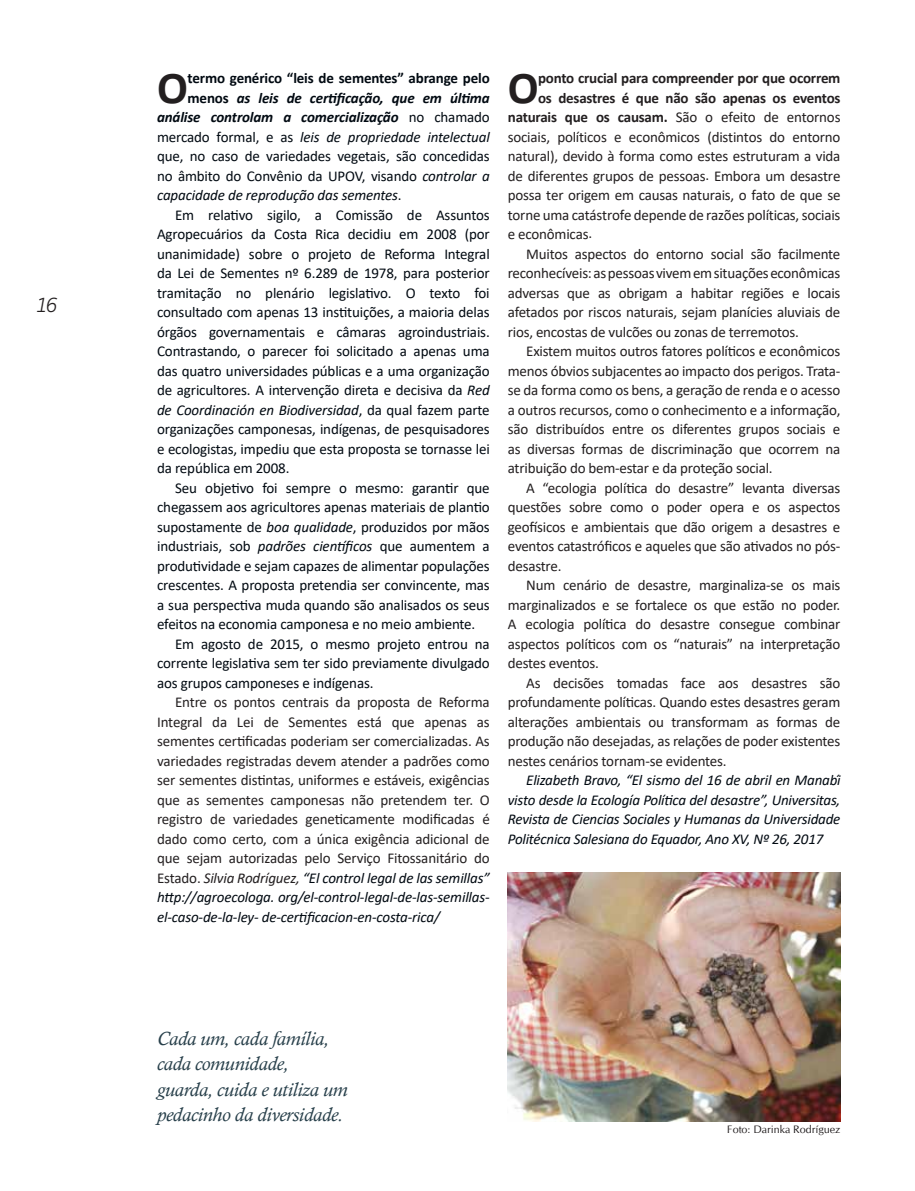
<style>
.page{position:relative;width:915px;height:1191px;background:#fff}
.page>*{position:absolute;margin:0;border:0;box-sizing:border-box;transform-origin:0 0}
.t1{font:700 45.75px "Calibri";color:#231f20}
.t2{font:italic 300 21px "Brix Slab";color:#231f20}
.t3{font:italic 19.5px/25.5px "Calisto";letter-spacing:-.01em;color:#273f4a}
.t4{font:15px/19.5px "Calibri";letter-spacing:-.015em;color:#231f20;text-align:justify}
.t5{font:15px "Calibri";letter-spacing:-.01em;color:#000911}
.t6{font:italic 15px/19.5px "Calibri";letter-spacing:-.015em;color:#000911}
.t7{font:700 15px "Calibri";letter-spacing:-.015em;color:#231f20}
.t8{font:italic 700 15px "Calibri";letter-spacing:-.01em;color:#000911}
.t9{font:700 15px "Calibri";letter-spacing:-.01em;color:#000911}
.t10{font:10.8px "CG Omega";color:#231f20}
.s1{font-style:normal}
.s2{font-weight:400;font-style:normal}
.s3{font-style:italic}
.s4{font-style:italic;color:#000911}
.s5{font-weight:400}
</style>
<div class="page">
<img style="left:507px;top:873px;width:333px;height:248px">
<h2 class="t2" style="left:37px;top:291px;width:22px">16</h2>
<h1 class="t1" style="left:157px;top:55px;width:32px">O</h1>
<p class="t9" style="left:187px;top:68px;width:304px">termo genérico “leis de sementes” abrange pelo</p>
<p class="t8" style="left:187px;top:87px;width:304px"><span class="s1">menos</span> as leis de certificação, que em última</p>
<p class="t8" style="left:157px;top:107px;width:334px">análise controlam a comercialização <span class="s2">no chamado</span></p>
<p class="t6" style="left:157px;top:126px;width:334px"><span class="s1">mercado formal, e as</span> leis de propriedade intelectual</p>
<p class="t5" style="left:157px;top:146px;width:334px">que, no caso de variedades vegetais, são concedidas</p>
<p class="t5" style="left:157px;top:165px;width:334px">no âmbito do Convênio da UPOV, visando <span class="s3">controlar a</span></p>
<p class="t6" style="left:157px;top:185px;width:246px">capacidade de reprodução das sementes<span class="s1">.</span></p>
<p class="t5" style="left:175px;top:204px;width:316px">Em relativo sigilo, a Comissão de Assuntos</p>
<p class="t5" style="left:157px;top:224px;width:334px">Agropecuários da Costa Rica decidiu em 2008 (por</p>
<p class="t5" style="left:157px;top:243px;width:334px">unanimidade) sobre o projeto de Reforma Integral</p>
<p class="t5" style="left:157px;top:263px;width:334px">da Lei de Sementes nº 6.289 de 1978, para posterior</p>
<p class="t5" style="left:157px;top:282px;width:334px">tramitação no plenário legislativo. O texto foi</p>
<p class="t5" style="left:157px;top:302px;width:334px">consultado com apenas 13 instituições, a maioria delas</p>
<p class="t5" style="left:157px;top:321px;width:334px">órgãos governamentais e câmaras agroindustriais.</p>
<p class="t5" style="left:157px;top:341px;width:334px">Contrastando, o parecer foi solicitado a apenas uma</p>
<p class="t5" style="left:157px;top:360px;width:334px">das quatro universidades públicas e a uma organização</p>
<p class="t5" style="left:157px;top:380px;width:334px">de agricultores. A intervenção direta e decisiva da <span class="s3">Red</span></p>
<p class="t6" style="left:157px;top:399px;width:334px">de Coordinación en Biodiversidad<span class="s1">, da qual fazem parte</span></p>
<p class="t5" style="left:157px;top:419px;width:334px">organizações camponesas, indígenas, de pesquisadores</p>
<p class="t5" style="left:157px;top:438px;width:334px">e ecologistas, impediu que esta proposta se tornasse lei</p>
<p class="t5" style="left:157px;top:458px;width:134px">da república em 2008.</p>
<p class="t5" style="left:175px;top:477px;width:316px">Seu objetivo foi sempre o mesmo: garantir que</p>
<p class="t5" style="left:157px;top:497px;width:334px">chegassem aos agricultores apenas materiais de plantio</p>
<p class="t5" style="left:157px;top:516px;width:334px">supostamente de <span class="s3">boa qualidade</span>, produzidos por mãos</p>
<p class="t5" style="left:157px;top:536px;width:334px">industriais, sob <span class="s3">padrões científicos</span> que aumentem a</p>
<p class="t5" style="left:157px;top:555px;width:334px">produtividade e sejam capazes de alimentar populações</p>
<p class="t5" style="left:157px;top:575px;width:334px">crescentes. A proposta pretendia ser convincente, mas</p>
<p class="t5" style="left:157px;top:594px;width:334px">a sua perspectiva muda quando são analisados os seus</p>
<p class="t5" style="left:157px;top:614px;width:320px">efeitos na economia camponesa e no meio ambiente.</p>
<p class="t5" style="left:175px;top:633px;width:316px">Em agosto de 2015, o mesmo projeto entrou na</p>
<p class="t5" style="left:157px;top:653px;width:334px">corrente legislativa sem ter sido previamente divulgado</p>
<p class="t5" style="left:157px;top:672px;width:218px">aos grupos camponeses e indígenas.</p>
<p class="t4" style="left:157px;top:692px;width:334px;text-indent:18px">Entre os pontos centrais da proposta de Reforma Integral da Lei de Sementes está que apenas as sementes certificadas poderiam ser comercializadas. As variedades registradas devem atender a padrões como ser sementes distintas, uniformes e estáveis, exigências que as sementes camponesas não pretendem ter. O registro de variedades geneticamente modificadas é dado como certo, com a única exigência adicional de que sejam autorizadas pelo Serviço Fitossanitário do Estado. <span class="s3">Silvia Rodríguez,</span> <span class="s4">“El control legal de las semillas” http://agroecologa. org/el-control-legal-de-las-semillas&shy;el-caso-de-la-ley- de-certificacion-en-costa-rica/</span></p>
<h1 class="t1" style="left:507px;top:55px;width:32px">O</h1>
<p class="t7" style="left:538px;top:68px;width:304px">ponto crucial para compreender por que ocorrem</p>
<p class="t7" style="left:538px;top:87px;width:304px">os desastres é que não são apenas os eventos</p>
<p class="t7" style="left:507px;top:107px;width:334px">naturais que os causam. <span class="s5">São o efeito de entornos</span></p>
<p class="t4" style="left:507px;top:127px;width:334px">sociais, políticos e econômicos (distintos do entorno</p>
<p class="t4" style="left:507px;top:146px;width:334px">natural), devido à forma como estes estruturam a vida</p>
<p class="t4" style="left:507px;top:166px;width:334px">de diferentes grupos de pessoas. Embora um desastre</p>
<p class="t4" style="left:507px;top:185px;width:334px">possa ter origem em causas naturais, o fato de que se</p>
<p class="t4" style="left:507px;top:205px;width:334px">torne uma catástrofe depende de razões políticas, sociais</p>
<p class="t4" style="left:507px;top:224px;width:86px">e econômicas.</p>
<p class="t4" style="left:526px;top:244px;width:315px">Muitos aspectos do entorno social são facilmente</p>
<p class="t4" style="left:507px;top:263px;width:334px">reconhecíveis: as pessoas vivem em situações econômicas</p>
<p class="t4" style="left:507px;top:283px;width:334px">adversas que as obrigam a habitar regiões e locais</p>
<p class="t4" style="left:507px;top:302px;width:334px">afetados por riscos naturais, sejam planícies aluviais de</p>
<p class="t4" style="left:507px;top:322px;width:292px">rios, encostas de vulcões ou zonas de terremotos.</p>
<p class="t4" style="left:526px;top:341px;width:315px">Existem muitos outros fatores políticos e econômicos</p>
<p class="t4" style="left:507px;top:361px;width:334px">menos óbvios subjacentes ao impacto dos perigos. Trata-</p>
<p class="t4" style="left:507px;top:380px;width:334px">se da forma como os bens, a geração de renda e o acesso</p>
<p class="t4" style="left:507px;top:400px;width:334px">a outros recursos, como o conhecimento e a informação,</p>
<p class="t4" style="left:507px;top:419px;width:334px">são distribuídos entre os diferentes grupos sociais e</p>
<p class="t4" style="left:507px;top:439px;width:334px">as diversas formas de discriminação que ocorrem na</p>
<p class="t4" style="left:507px;top:458px;width:266px">atribuição do bem-estar e da proteção social.</p>
<p class="t4" style="left:526px;top:477px;width:315px">A “ecologia política do desastre” levanta diversas</p>
<p class="t4" style="left:507px;top:497px;width:334px">questões sobre como o poder opera e os aspectos</p>
<p class="t4" style="left:507px;top:516px;width:334px">geofísicos e ambientais que dão origem a desastres e</p>
<p class="t4" style="left:507px;top:536px;width:334px">eventos catastróficos e aqueles que são ativados no pós-</p>
<p class="t4" style="left:507px;top:555px;width:55px">desastre.</p>
<p class="t4" style="left:526px;top:575px;width:315px">Num cenário de desastre, marginaliza-se os mais</p>
<p class="t4" style="left:507px;top:594px;width:334px">marginalizados e se fortalece os que estão no poder.</p>
<p class="t4" style="left:507px;top:614px;width:334px">A ecologia política do desastre consegue combinar</p>
<p class="t4" style="left:507px;top:633px;width:334px">aspectos políticos com os “naturais” na interpretação</p>
<p class="t4" style="left:507px;top:653px;width:93px">destes eventos.</p>
<p class="t4" style="left:526px;top:672px;width:315px">As decisões tomadas face aos desastres são</p>
<p class="t4" style="left:507px;top:692px;width:334px">profundamente políticas. Quando estes desastres geram</p>
<p class="t4" style="left:507px;top:711px;width:334px">alterações ambientais ou transformam as formas de</p>
<p class="t4" style="left:507px;top:731px;width:334px">produção não desejadas, as relações de poder existentes</p>
<p class="t4" style="left:507px;top:750px;width:220px">nestes cenários tornam-se evidentes.</p>
<p class="t6" style="left:507px;top:769px;width:339px;text-indent:18px">Elizabeth Bravo, “El sismo del 16 de abril en Manabí visto desde la Ecología Política del desastre”, Universitas, Revista de Ciencias Sociales y Humanas da Universidade Politécnica Salesiana do Equador, Ano XV, Nº 26, 2017</p>
<h3 class="t3" style="left:157px;top:1025px;width:192px">Cada um, cada família, cada comunidade, guarda, cuida e utiliza um pedacinho da diversidade.</h3>
<p class="t10" style="left:727px;top:1122px;width:115px">Foto: Darinka Rodríguez</p>
</div>
